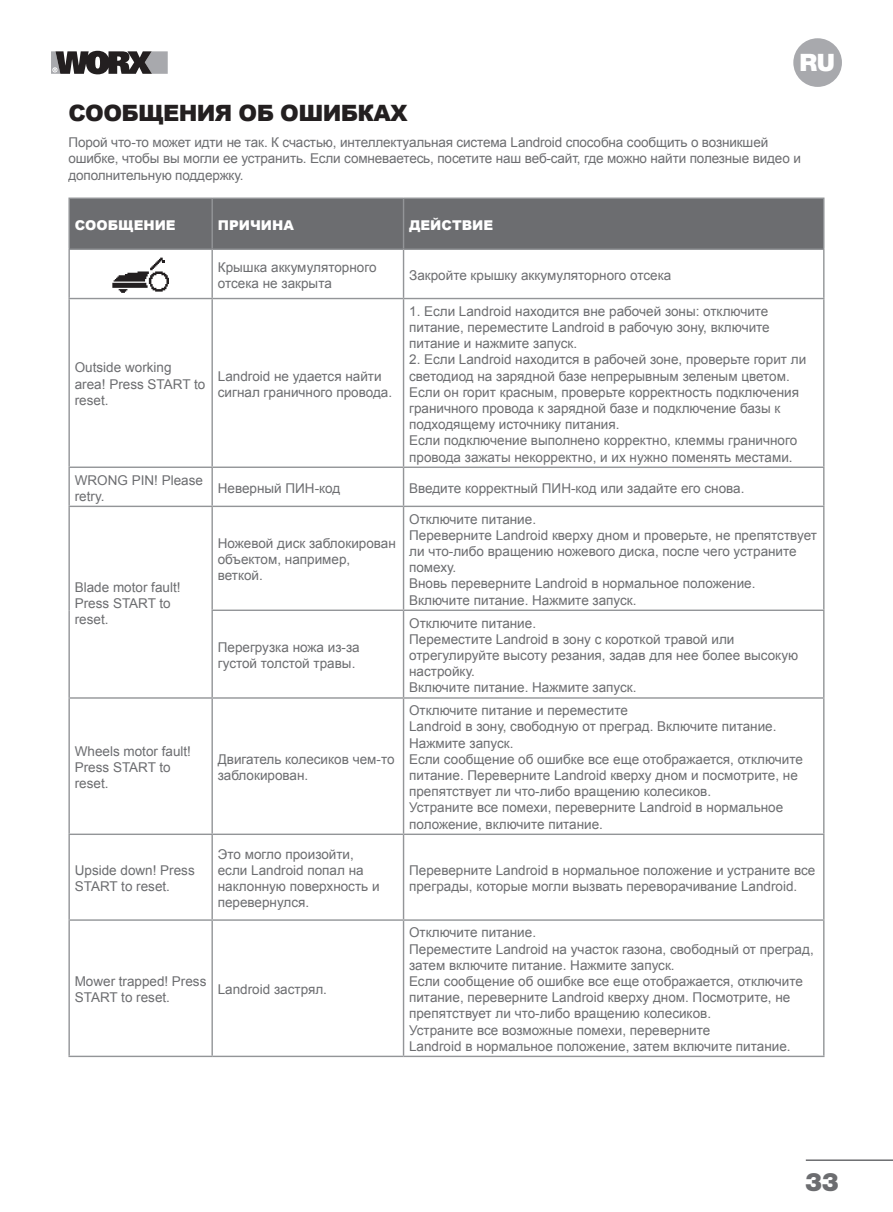
<style>
.page{position:relative;width:893px;height:1212px;background:#fff}
.page>*{position:absolute;margin:0;border:0;box-sizing:border-box;transform-origin:0 0}
.t1{font:900 25.5px "Helvetica Neue LT Std";color:#6c6d70}
.t2{font:900 24px "Helvetica Neue LT Std";color:#fff}
.t3{font:900 22.5px "Arial";letter-spacing:-.03em;color:#231f20}
.t4{font:13.5px/16.2px "Arial";color:#6c6d70}
.t5{font:900 13.5px "Arial";color:#fff}
</style>
<div class="page">
<hr style="left:806px;top:1159px;width:87px;height:2px;background:#6c6d70">
<div style="left:793px;top:38px;width:49px;height:49px;background:#a8a9ad;border-radius:50%"></div>
<svg style="left:51px;top:51px;width:117px;height:23px;background:#625f61"></svg>
<div style="left:70px;top:199px;width:753px;height:50px;background:#6c6d70"></div>
<hr style="left:68px;top:198px;width:144px;height:1px;background:#939598">
<hr style="left:68px;top:199px;width:2px;height:50px;background:#939598">
<hr style="left:212px;top:198px;width:192px;height:1px;background:#939598">
<hr style="left:211px;top:199px;width:2px;height:50px;background:#939598">
<hr style="left:404px;top:198px;width:420px;height:1px;background:#939598">
<hr style="left:403px;top:199px;width:1px;height:50px;background:#939598">
<hr style="left:823px;top:199px;width:1px;height:50px;background:#939598">
<hr style="left:68px;top:468px;width:2px;height:38px;background:#939598">
<hr style="left:211px;top:468px;width:2px;height:38px;background:#939598">
<hr style="left:403px;top:468px;width:1px;height:38px;background:#939598">
<hr style="left:823px;top:468px;width:1px;height:38px;background:#939598">
<hr style="left:68px;top:506px;width:144px;height:1px;background:#939598">
<hr style="left:68px;top:507px;width:2px;height:103px;background:#939598">
<hr style="left:212px;top:506px;width:192px;height:1px;background:#939598">
<hr style="left:211px;top:507px;width:2px;height:102px;background:#939598">
<hr style="left:404px;top:506px;width:420px;height:1px;background:#939598">
<hr style="left:403px;top:507px;width:1px;height:102px;background:#939598">
<hr style="left:823px;top:507px;width:1px;height:102px;background:#939598">
<hr style="left:68px;top:610px;width:2px;height:87px;background:#939598">
<hr style="left:211px;top:609px;width:193px;height:2px;background:#939598">
<hr style="left:211px;top:611px;width:2px;height:86px;background:#939598">
<hr style="left:404px;top:609px;width:420px;height:2px;background:#939598">
<hr style="left:403px;top:611px;width:1px;height:86px;background:#939598">
<hr style="left:823px;top:611px;width:1px;height:86px;background:#939598">
<hr style="left:68px;top:697px;width:144px;height:2px;background:#939598">
<hr style="left:68px;top:699px;width:2px;height:134px;background:#939598">
<hr style="left:212px;top:697px;width:192px;height:2px;background:#939598">
<hr style="left:211px;top:699px;width:2px;height:134px;background:#939598">
<hr style="left:404px;top:697px;width:420px;height:2px;background:#939598">
<hr style="left:403px;top:699px;width:1px;height:134px;background:#939598">
<hr style="left:823px;top:699px;width:1px;height:134px;background:#939598">
<hr style="left:68px;top:249px;width:144px;height:1px;background:#939598">
<hr style="left:68px;top:250px;width:2px;height:48px;background:#939598">
<hr style="left:212px;top:249px;width:192px;height:1px;background:#939598">
<hr style="left:211px;top:250px;width:2px;height:48px;background:#939598">
<hr style="left:404px;top:249px;width:420px;height:1px;background:#939598">
<hr style="left:403px;top:250px;width:1px;height:48px;background:#939598">
<hr style="left:823px;top:250px;width:1px;height:48px;background:#939598">
<hr style="left:68px;top:298px;width:144px;height:1px;background:#939598">
<hr style="left:68px;top:299px;width:2px;height:167px;background:#939598">
<hr style="left:212px;top:298px;width:192px;height:1px;background:#939598">
<hr style="left:211px;top:299px;width:2px;height:167px;background:#939598">
<hr style="left:404px;top:298px;width:420px;height:1px;background:#939598">
<hr style="left:403px;top:299px;width:1px;height:167px;background:#939598">
<hr style="left:823px;top:299px;width:1px;height:167px;background:#939598">
<hr style="left:68px;top:466px;width:144px;height:2px;background:#939598">
<hr style="left:212px;top:466px;width:192px;height:2px;background:#939598">
<hr style="left:404px;top:466px;width:420px;height:2px;background:#939598">
<hr style="left:68px;top:833px;width:144px;height:2px;background:#939598">
<hr style="left:68px;top:835px;width:2px;height:84px;background:#939598">
<hr style="left:212px;top:833px;width:192px;height:2px;background:#939598">
<hr style="left:211px;top:835px;width:2px;height:84px;background:#939598">
<hr style="left:404px;top:833px;width:420px;height:2px;background:#939598">
<hr style="left:403px;top:835px;width:1px;height:84px;background:#939598">
<hr style="left:823px;top:835px;width:1px;height:84px;background:#939598">
<hr style="left:68px;top:919px;width:144px;height:2px;background:#939598">
<hr style="left:68px;top:921px;width:2px;height:135px;background:#939598">
<hr style="left:212px;top:919px;width:192px;height:2px;background:#939598">
<hr style="left:211px;top:921px;width:2px;height:135px;background:#939598">
<hr style="left:404px;top:919px;width:420px;height:2px;background:#939598">
<hr style="left:403px;top:921px;width:1px;height:135px;background:#939598">
<hr style="left:823px;top:921px;width:1px;height:135px;background:#939598">
<hr style="left:68px;top:1056px;width:144px;height:1px;background:#939598">
<hr style="left:212px;top:1056px;width:192px;height:1px;background:#939598">
<hr style="left:404px;top:1056px;width:420px;height:1px;background:#939598">
<svg style="left:112px;top:258px;width:57px;height:35px"></svg>
<h2 class="t2" style="left:799px;top:48px;width:37px">RU</h2>
<h3 class="t3" style="left:68px;top:97px;width:341px">СООБЩЕНИЯ ОБ ОШИБКАХ</h3>
<p class="t4" style="left:68px;top:134px;width:734px">Порой что-то может идти не так. К счастью, интеллектуальная система Landroid способна сообщить о возникшей ошибке, чтобы вы могли ее устранить. Если сомневаетесь, посетите наш веб-сайт, где можно найти полезные видео и дополнительную поддержку.</p>
<p class="t5" style="left:75px;top:215px;width:102px">СООБЩЕНИЕ</p>
<p class="t5" style="left:218px;top:215px;width:78px">ПРИЧИНА</p>
<p class="t5" style="left:409px;top:215px;width:86px">ДЕЙСТВИЕ</p>
<p class="t4" style="left:218px;top:259px;width:160px">Крышка аккумуляторного отсека не закрыта</p>
<p class="t4" style="left:409px;top:267px;width:264px">Закройте крышку аккумуляторного отсека</p>
<p class="t4" style="left:75px;top:360px;width:132px">Outside working area! Press START to reset.</p>
<p class="t4" style="left:218px;top:368px;width:176px">Landroid не удается найти сигнал граничного провода.</p>
<p class="t4" style="left:409px;top:303px;width:362px;text-align:justify">1. Если Landroid находится вне рабочей зоны: отключите питание, переместите Landroid в рабочую зону, включите питание и нажмите запуск.</p>
<p class="t4" style="left:409px;top:352px;width:399px">2. Если Landroid находится в рабочей зоне, проверьте горит ли светодиод на зарядной базе непрерывным зеленым цветом.<br>Если он горит красным, проверьте корректность подключения граничного провода к зарядной базе и подключение базы к подходящему источнику питания.<br>Если подключение выполнено корректно, клеммы граничного провода зажаты некорректно, и их нужно поменять местами.</p>
<p class="t4" style="left:75px;top:472px;width:130px">WRONG PIN! Please retry.</p>
<p class="t4" style="left:218px;top:480px;width:124px">Неверный ПИН-код</p>
<p class="t4" style="left:409px;top:480px;width:337px">Введите корректный ПИН-код или задайте его снова.</p>
<p class="t4" style="left:75px;top:579px;width:107px">Blade motor fault!<br>Press START to reset.</p>
<p class="t4" style="left:218px;top:535px;width:180px">Ножевой диск заблокирован объектом, например, веткой.</p>
<p class="t4" style="left:218px;top:639px;width:143px">Перегрузка ножа из-за густой толстой травы.</p>
<p class="t4" style="left:75px;top:743px;width:118px">Wheels motor fault!<br>Press START to reset.</p>
<p class="t4" style="left:218px;top:751px;width:178px">Двигатель колесиков чем-то заблокирован.</p>
<p class="t4" style="left:75px;top:862px;width:122px">Upside down! Press<br>START to reset.</p>
<p class="t4" style="left:218px;top:846px;width:163px">Это могло произойти, если Landroid попал на наклонную поверхность и перевернулся.</p>
<p class="t4" style="left:75px;top:973px;width:133px">Mower trapped! Press<br>START to reset.</p>
<p class="t4" style="left:218px;top:981px;width:111px">Landroid застрял.</p>
<p class="t4" style="left:409px;top:511px;width:409px">Отключите питание.<br>Переверните Landroid кверху дном и проверьте, не препятствует ли что-либо вращению ножевого диска, после чего устраните помеху.<br>Вновь переверните Landroid в нормальное положение.<br>Включите питание. Нажмите запуск.</p>
<p class="t4" style="left:409px;top:615px;width:391px">Отключите питание.<br>Переместите Landroid в зону с короткой травой или отрегулируйте высоту резания, задав для нее более высокую настройку.<br>Включите питание. Нажмите запуск.</p>
<p class="t4" style="left:409px;top:702px;width:395px">Отключите питание и переместите<br>Landroid в зону, свободную от преград. Включите питание.<br>Нажмите запуск.<br>Если сообщение об ошибке все еще отображается, отключите питание. Переверните Landroid кверху дном и посмотрите, не препятствует ли что-либо вращению колесиков.<br>Устраните все помехи, переверните Landroid в нормальное положение, включите питание.</p>
<p class="t4" style="left:409px;top:862px;width:408px">Переверните Landroid в нормальное положение и устраните все преграды, которые могли вызвать переворачивание Landroid.</p>
<p class="t4" style="left:409px;top:924px;width:406px">Отключите питание.<br>Переместите Landroid на участок газона, свободный от преград, затем включите питание. Нажмите запуск.<br>Если сообщение об ошибке все еще отображается, отключите питание, переверните Landroid кверху дном. Посмотрите, не препятствует ли что-либо вращению колесиков.<br>Устраните все возможные помехи, переверните<br>Landroid в нормальное положение, затем включите питание.</p>
<h1 class="t1" style="left:805px;top:1166px;width:35px">33</h1>
</div>
